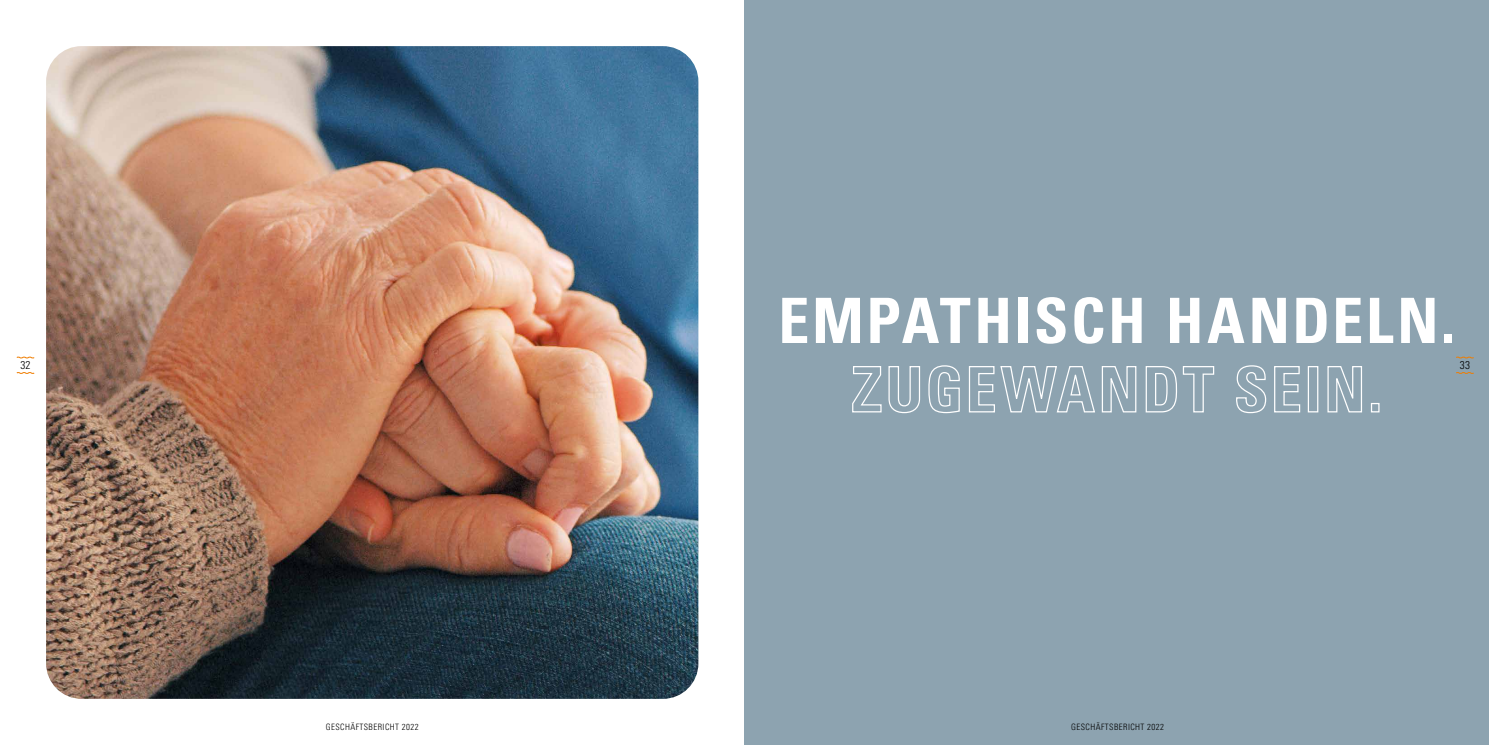
<style>
.page{position:relative;width:1489px;height:745px;background:#fff}
.page>*{position:absolute;margin:0;border:0;box-sizing:border-box;transform-origin:0 0}
.t1{font:700 condensed 62.5px/68.8px "Univers LT Std";letter-spacing:.04em;color:#fff;text-align:center}
.t2{font:300 condensed 11.25px "Univers LT Std";color:#000}
.t3{font:300 condensed 8.75px "Univers LT Std";letter-spacing:.05em;color:#000}
</style>
<div class="page">
<div style="left:744px;top:0;width:744px;height:744px;background:#8da3b0"></div>
<img style="left:46px;top:46px;width:652px;height:652px">
<svg style="left:16px;top:356px;width:19px;height:2px"></svg>
<svg style="left:16px;top:372px;width:19px;height:2px"></svg>
<svg style="left:1456px;top:356px;width:17px;height:2px"></svg>
<svg style="left:1456px;top:372px;width:17px;height:2px"></svg>
<h1 class="t1" style="left:778px;top:286px;width:678px">EMPATHISCH HANDELN.<br>ZUGEWANDT SEIN.</h1>
<p class="t2" style="left:20px;top:358px;width:12px">32</p>
<p class="t2" style="left:1459px;top:358px;width:12px">33</p>
<p class="t3" style="left:326px;top:720px;width:94px">GESCHÄFTSBERICHT 2022</p>
<p class="t3" style="left:1071px;top:720px;width:94px">GESCHÄFTSBERICHT 2022</p>
</div>
